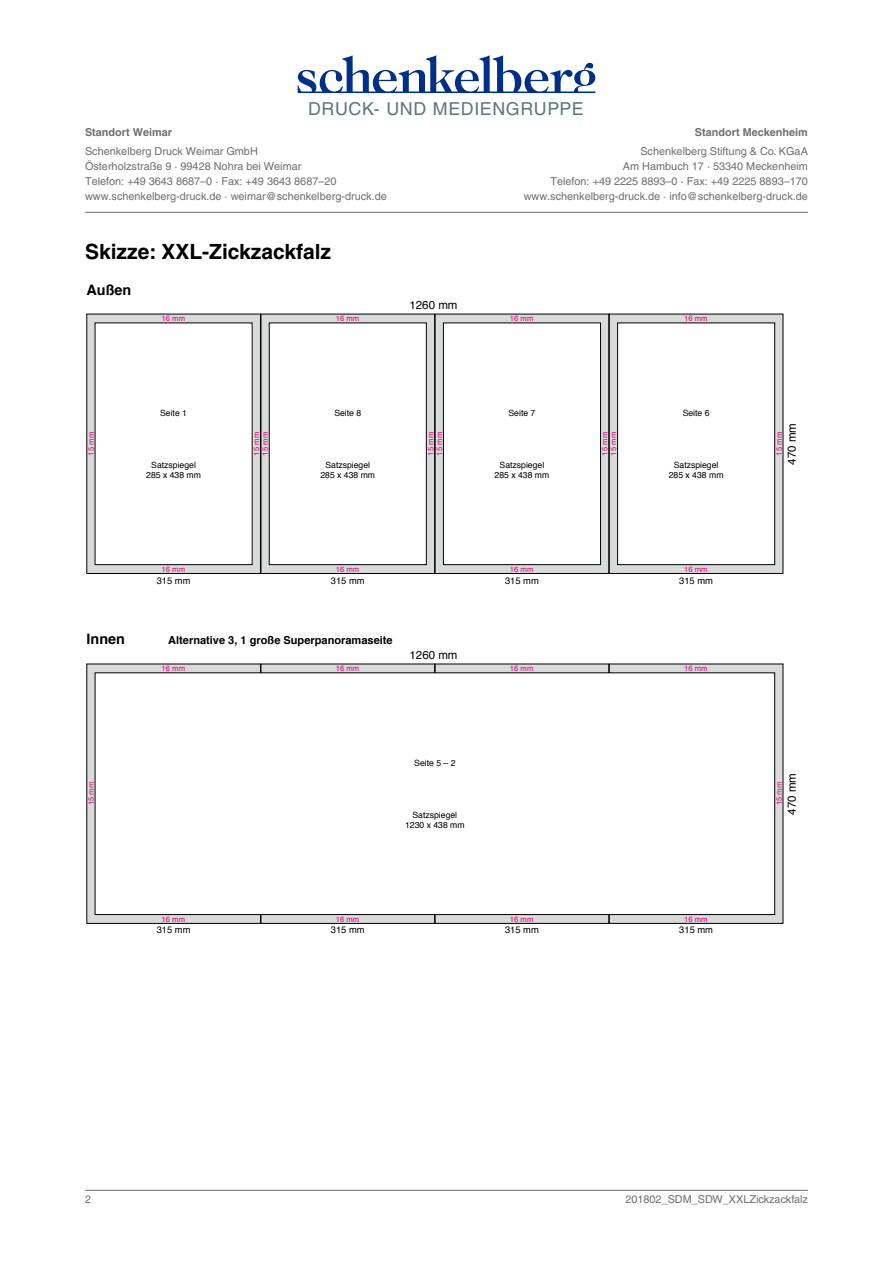
<style>
.page{position:relative;width:893px;height:1263px;background:#fff}
.page>*{position:absolute;margin:0;border:0;box-sizing:border-box;transform-origin:0 0}
.t1{font:700 21px "Helvetica LT";color:#000}
.t2{font:17.85px "Helvetica LT";letter-spacing:.03em;color:#5d767b}
.t3{font:700 14.4px "Helvetica";color:#000}
.t4{font:11.55px "Helvetica";color:#000}
.t5{font:700 11.1px "Helvetica";color:#000}
.t6{font:10.8px/15px "Helvetica LT";color:#6e6e6e}
.t7{font:700 10.8px "Helvetica LT";color:#6e6e6e}
.t8{font:9.3px "Helvetica";color:#000}
.t9{font:8.7px/10.4px "Helvetica";color:#000;text-align:center}
.t10{font:7.65px "Helvetica";color:#e5007c}
</style>
<div class="page">
<svg style="left:298px;top:55px;width:297px;height:38px"></svg>
<hr style="left:85px;top:212px;width:723px;height:1px;background:#6e6e6e">
<hr style="left:85px;top:1190px;width:723px;height:1px;background:#6e6e6e">
<div style="left:87px;top:314px;width:173px;height:259px;background:#d9dada"></div>
<div style="left:87px;top:314px;width:174px;height:260px;border:1px solid #000"></div>
<div style="left:95px;top:323px;width:157px;height:242px;background:#fff"></div>
<div style="left:261px;top:314px;width:174px;height:259px;background:#d9dada"></div>
<div style="left:261px;top:314px;width:174px;height:260px;border:1px solid #000"></div>
<div style="left:269px;top:323px;width:157px;height:242px;background:#fff"></div>
<div style="left:269px;top:323px;width:158px;height:242px;border:1px solid #000"></div>
<div style="left:435px;top:314px;width:174px;height:259px;background:#d9dada"></div>
<div style="left:435px;top:314px;width:174px;height:260px;border:1px solid #000"></div>
<div style="left:443px;top:323px;width:157px;height:242px;background:#fff"></div>
<div style="left:443px;top:323px;width:158px;height:242px;border:1px solid #000"></div>
<div style="left:609px;top:314px;width:174px;height:259px;background:#d9dada"></div>
<div style="left:609px;top:314px;width:174px;height:260px;border:1px solid #000"></div>
<div style="left:618px;top:323px;width:157px;height:242px;background:#fff"></div>
<div style="left:617px;top:323px;width:158px;height:242px;border:1px solid #000"></div>
<div style="left:261px;top:664px;width:174px;height:259px;background:#d9dada"></div>
<div style="left:435px;top:664px;width:174px;height:259px;background:#d9dada"></div>
<div style="left:609px;top:664px;width:174px;height:259px;background:#d9dada"></div>
<div style="left:609px;top:664px;width:174px;height:260px;border:1px solid #000"></div>
<div style="left:87px;top:664px;width:173px;height:259px;background:#d9dada"></div>
<div style="left:87px;top:664px;width:174px;height:260px;border:1px solid #000"></div>
<div style="left:95px;top:673px;width:680px;height:241px;background:#fff"></div>
<div style="left:95px;top:673px;width:680px;height:242px;border:1px solid #000"></div>
<h2 class="t2" style="left:308px;top:98px;width:277px">DRUCK- UND MEDIENGRUPPE</h2>
<p class="t7" style="left:85px;top:126px;width:89px">Standort Weimar</p>
<p class="t6" style="left:85px;top:144px;width:303px">Schenkelberg Druck Weimar GmbH<br>Österholzstraße 9 · 99428 Nohra bei Weimar<br>Telefon: +49 3643 8687–0 · Fax: +49 3643 8687–20 www.schenkelberg-druck.de · weimar@schenkelberg-druck.de</p>
<p class="t7" style="left:695px;top:126px;width:115px">Standort Meckenheim</p>
<p class="t6" style="left:524px;top:144px;width:286px;text-align:right">Schenkelberg Stiftung &amp; Co. KGaA<br>Am Hambuch 17 · 53340 Meckenheim<br>Telefon: +49 2225 8893–0 · Fax: +49 2225 8893–170 www.schenkelberg-druck.de · info@schenkelberg-druck.de</p>
<h1 class="t1" style="left:85px;top:238px;width:247px">Skizze: XXL-Zickzackfalz</h1>
<h3 class="t3" style="left:87px;top:240px;width:171px">Skizze: XXL-Zickzackfalz</h3>
<h3 class="t3" style="left:87px;top:278px;width:46px">Außen</h3>
<p class="t4" style="left:409px;top:296px;width:50px">1260 mm</p>
<p class="t10" style="left:162px;top:313px;width:25px">16 mm</p>
<p class="t10" style="left:336px;top:313px;width:25px">16 mm</p>
<p class="t10" style="left:510px;top:313px;width:25px">16 mm</p>
<p class="t10" style="left:684px;top:313px;width:25px">16 mm</p>
<p class="t9" style="left:160px;top:408px;width:28px">Seite 1</p>
<p class="t9" style="left:334px;top:408px;width:28px">Seite 8</p>
<p class="t9" style="left:508px;top:408px;width:28px">Seite 7</p>
<p class="t9" style="left:683px;top:408px;width:28px">Seite 6</p>
<p class="t4" style="left:783px;top:465px;width:43px;rotate:-90deg">470 mm</p>
<p class="t10" style="left:85px;top:455px;width:25px;rotate:-90deg">15 mm</p>
<p class="t10" style="left:251px;top:455px;width:25px;rotate:-90deg">15 mm</p>
<p class="t10" style="left:259px;top:455px;width:25px;rotate:-90deg">15 mm</p>
<p class="t10" style="left:425px;top:455px;width:25px;rotate:-90deg">15 mm</p>
<p class="t10" style="left:433px;top:455px;width:25px;rotate:-90deg">15 mm</p>
<p class="t10" style="left:599px;top:455px;width:25px;rotate:-90deg">15 mm</p>
<p class="t10" style="left:608px;top:455px;width:25px;rotate:-90deg">15 mm</p>
<p class="t10" style="left:773px;top:455px;width:25px;rotate:-90deg">15 mm</p>
<p class="t9" style="left:146px;top:460px;width:56px">Satzspiegel<br>285 x 438 mm</p>
<p class="t9" style="left:320px;top:460px;width:56px">Satzspiegel<br>285 x 438 mm</p>
<p class="t9" style="left:495px;top:460px;width:56px">Satzspiegel<br>285 x 438 mm</p>
<p class="t9" style="left:669px;top:460px;width:56px">Satzspiegel<br>285 x 438 mm</p>
<p class="t10" style="left:162px;top:564px;width:25px">16 mm</p>
<p class="t10" style="left:336px;top:564px;width:25px">16 mm</p>
<p class="t10" style="left:510px;top:564px;width:25px">16 mm</p>
<p class="t10" style="left:684px;top:564px;width:25px">16 mm</p>
<p class="t8" style="left:157px;top:573px;width:35px">315 mm</p>
<p class="t8" style="left:331px;top:573px;width:35px">315 mm</p>
<p class="t8" style="left:505px;top:573px;width:35px">315 mm</p>
<p class="t8" style="left:679px;top:573px;width:35px">315 mm</p>
<h3 class="t3" style="left:87px;top:628px;width:40px">Innen</h3>
<p class="t5" style="left:168px;top:631px;width:226px">Alternative 3, 1 große Superpanoramaseite</p>
<p class="t4" style="left:409px;top:646px;width:50px">1260 mm</p>
<p class="t10" style="left:162px;top:662px;width:25px">16 mm</p>
<p class="t10" style="left:336px;top:662px;width:25px">16 mm</p>
<p class="t10" style="left:510px;top:662px;width:25px">16 mm</p>
<p class="t10" style="left:684px;top:662px;width:25px">16 mm</p>
<p class="t9" style="left:414px;top:758px;width:43px">Seite 5 – 2</p>
<p class="t10" style="left:85px;top:805px;width:25px;rotate:-90deg">15 mm</p>
<p class="t9" style="left:405px;top:810px;width:61px">Satzspiegel<br>1230 x 438 mm</p>
<p class="t4" style="left:783px;top:815px;width:43px;rotate:-90deg">470 mm</p>
<p class="t10" style="left:773px;top:805px;width:25px;rotate:-90deg">15 mm</p>
<p class="t10" style="left:162px;top:913px;width:25px">16 mm</p>
<p class="t10" style="left:336px;top:913px;width:25px">16 mm</p>
<p class="t10" style="left:510px;top:913px;width:25px">16 mm</p>
<p class="t10" style="left:684px;top:913px;width:25px">16 mm</p>
<p class="t8" style="left:157px;top:923px;width:35px">315 mm</p>
<p class="t8" style="left:331px;top:923px;width:35px">315 mm</p>
<p class="t8" style="left:505px;top:923px;width:35px">315 mm</p>
<p class="t8" style="left:679px;top:923px;width:35px">315 mm</p>
<p class="t6" style="left:85px;top:1192px;width:8px">2</p>
<p class="t6" style="left:625px;top:1192px;width:184px">201802_SDM_SDW_XXLZickzackfalz</p>
</div>
